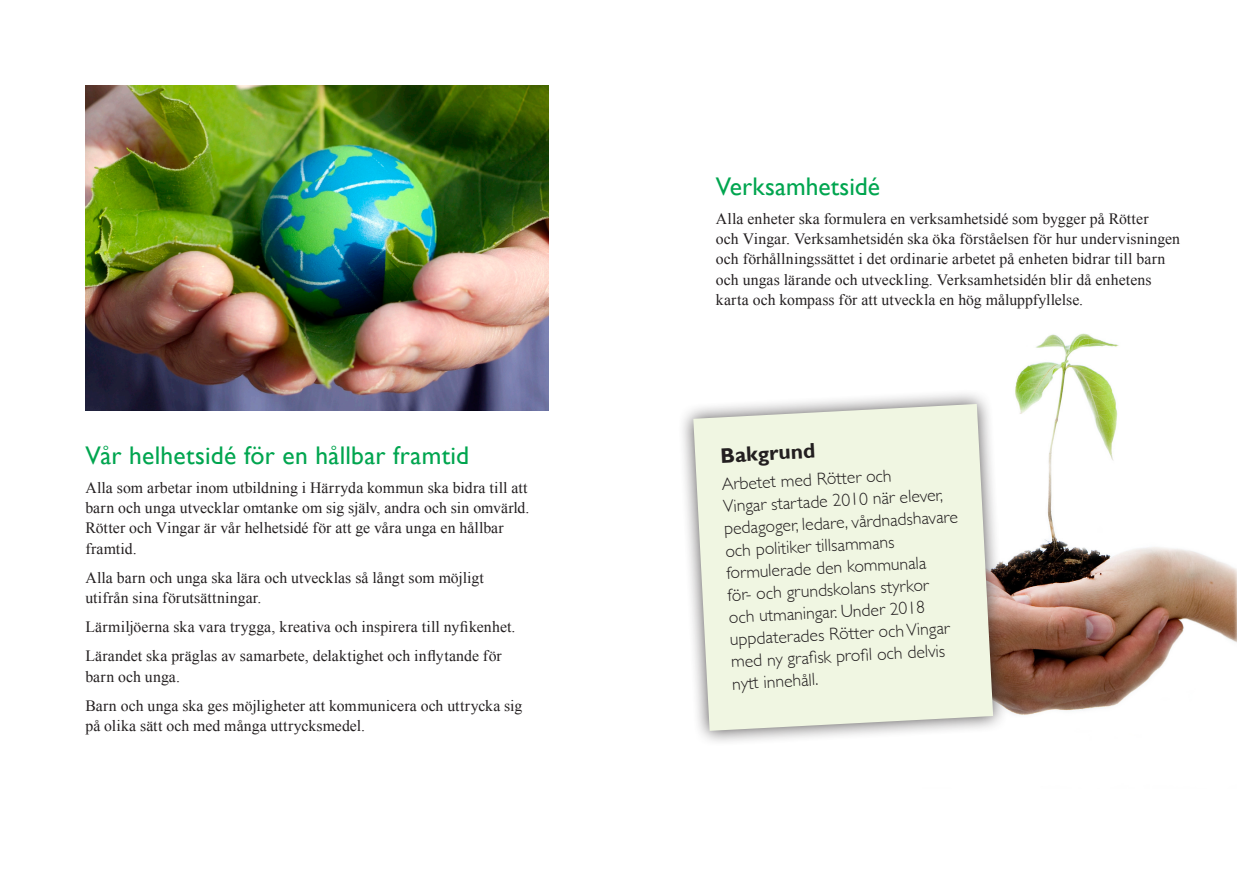
<style>
.page{position:relative;width:1259px;height:893px;background:#fff}
.page>*{position:absolute;margin:0;border:0;box-sizing:border-box;transform-origin:0 0}
.Body_Text{font:25.5px "Gill Sans";letter-spacing:.005em;color:#00a54f}
.t1{font:700 21px "Gill Sans";color:#231f20}
.t2{font:300 17.55px/22.2px "Gill Sans";color:#231f20}
.t3{font:15.75px/20.2px "Times New Roman";letter-spacing:.005em;color:#231f20}
</style>
<div class="page">
<img style="left:1008px;top:333px;width:229px;height:382px">
<div style="left:677px;top:388px;width:331px;height:358px;background:#231f20;opacity:.78"></div>
<svg style="left:693px;top:404px;width:300px;height:327px;background:#ecf2e0"></svg>
<img style="left:85px;top:85px;width:463px;height:325px">
<p class="Body_Text" style="left:85px;top:440px;width:385px">Vår helhetsidé för en hållbar framtid</p>
<p class="t3" style="left:85px;top:477px;width:446px">Alla som arbetar inom utbildning i Härryda kommun ska bidra till att barn och unga utvecklar omtanke om sig själv, andra och sin omvärld.<br>Rötter och Vingar är vår helhetsidé för att ge våra unga en hållbar framtid.</p>
<p class="t3" style="left:85px;top:567px;width:400px">Alla barn och unga ska lära och utvecklas så långt som möjligt utifrån sina förutsättningar.</p>
<p class="t3" style="left:85px;top:617px;width:431px">Lärmiljöerna ska vara trygga, kreativa och inspirera till nyfikenhet.</p>
<p class="t3" style="left:85px;top:646px;width:418px">Lärandet ska präglas av samarbete, delaktighet och inflytande för barn och unga.</p>
<p class="t3" style="left:85px;top:695px;width:438px">Barn och unga ska ges möjligheter att kommunicera och uttrycka sig på olika sätt och med många uttrycksmedel.</p>
<p class="Body_Text" style="left:716px;top:171px;width:165px">Verksamhetsidé</p>
<p class="t3" style="left:716px;top:208px;width:434px">Alla enheter ska formulera en verksamhetsidé som bygger på Rötter</p>
<p class="t3" style="left:716px;top:228px;width:465px">och Vingar. Verksamhetsidén ska öka förståelsen för hur undervisningen och förhållningssättet i det ordinarie arbetet på enheten bidrar till barn</p>
<p class="t3" style="left:716px;top:269px;width:437px">och ungas lärande och utveckling. Verksamhetsidén blir då enhetens</p>
<p class="t3" style="left:716px;top:289px;width:369px">karta och kompass för att utveckla en hög måluppfyllelse.</p>
<p class="t1" style="left:719px;top:443px;width:96px;rotate:-3deg">Bakgrund</p>
<p class="t2" style="left:721px;top:472px;width:235px;rotate:-3deg">Arbetet med Rötter och<br>Vingar startade 2010 när elever, pedagoger, ledare, vårdnadshavare och politiker tillsammans formulerade den kommunala<br>för- och grundskolans styrkor<br>och utmaningar. Under 2018 uppdaterades Rötter och Vingar med ny grafi sk profi l och delvis nytt innehåll.</p>
</div>
